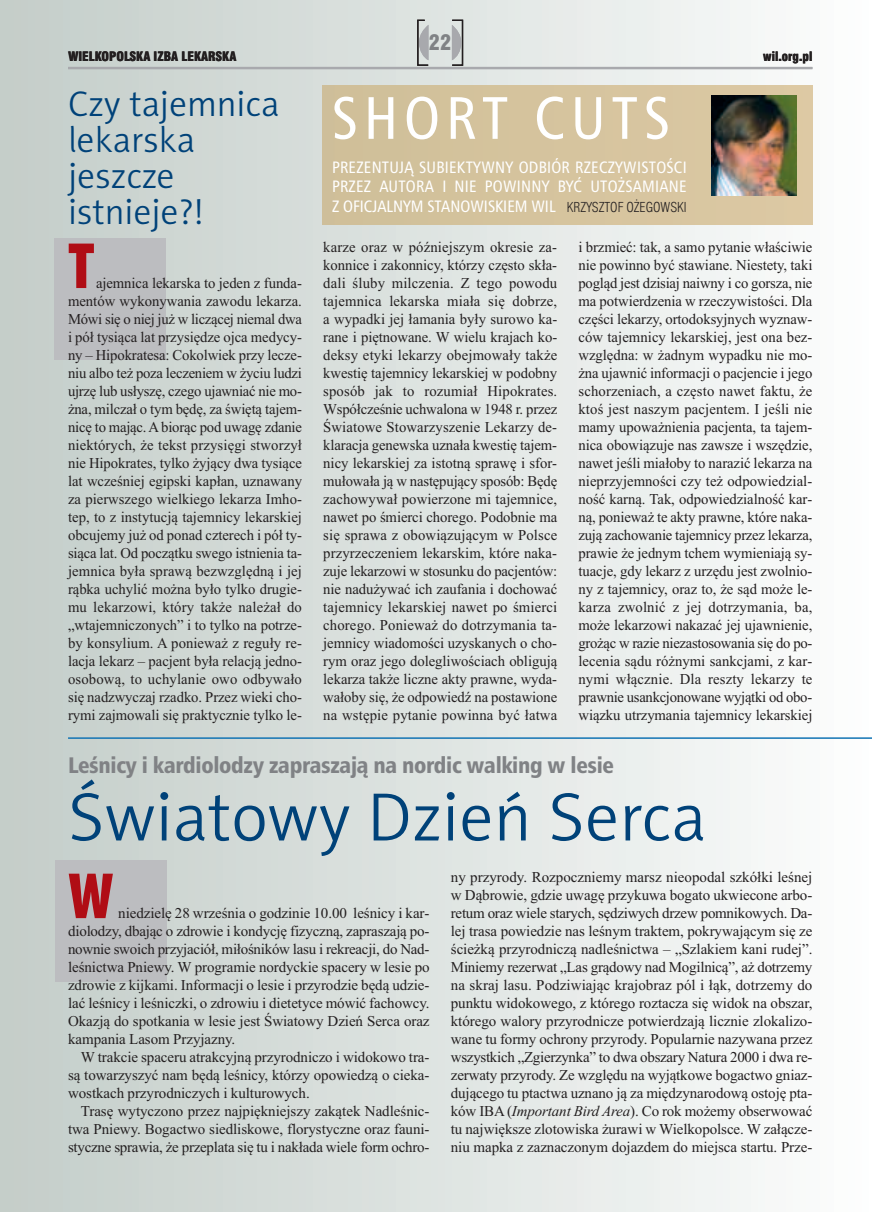
<style>
.page{position:relative;width:872px;height:1212px;background:#fff}
.page>*{position:absolute;margin:0;border:0;box-sizing:border-box;transform-origin:0 0}
.t1{font:69px "Naomi Sans EFNTT Light";color:#004279}
.t2{font:900 condensed 66px "Myriad Pro";color:#b00d15}
.t3{font:60px "Humnst 777 Cn EU";letter-spacing:.1em;color:#fff}
.t4{font:36px/36px "Naomi Sans EFNTT Light";color:#004279}
.t5{font:22.5px "Humnst 777 Blk Cn EU";letter-spacing:-.015em;color:#808285}
.t6{font:21px "Swis 721 Blk Cn EU";color:#808285}
.t7{font:16.5px/19.5px "Humnst 777 Cn EU";color:#fff;text-align:justify}
.t8{font:15px/18px "Times New Roman";letter-spacing:-.005em;color:#231f20;text-align:justify}
.t9{font:12.75px "Swis 721 Blk Cn EU";color:#231f20}
.s1{font-family:"Swis 721 Lt Cn EU";font-size:13.5px;color:#231f20}
.s2{font-style:italic}
</style>
<div class="page">
<div style="left:0;top:0;width:872px;height:1212px;background:linear-gradient(to right,#c3ccc8,#fcfdfd)"></div>
<div style="left:54px;top:238px;width:111px;height:122px;background:#bcbdc0"></div>
<div style="left:55px;top:860px;width:112px;height:122px;background:#bcbdc0"></div>
<div style="left:451px;top:20px;width:12px;height:46px;border:1px solid #231f20"></div>
<svg style="left:452px;top:25px;width:9px;height:35px"></svg>
<svg style="left:416px;top:19px;width:13px;height:48px"></svg>
<hr style="left:68px;top:67px;width:744px;height:2px;background:#a8a9ad">
<div style="left:322px;top:86px;width:490px;height:139px;background:#d5c39d"></div>
<img style="left:711px;top:95px;width:85px;height:100px">
<hr style="left:68px;top:737px;width:804px;height:2px;background:#1274b4">
<h3 class="t6" style="left:429px;top:30px;width:24px">22</h3>
<p class="t9" style="left:68px;top:48px;width:170px">WIELKOPOLSKA IZBA LEKARSKA</p>
<p class="t9" style="left:763px;top:48px;width:51px">wil.org.pl</p>
<h3 class="t4" style="left:68px;top:85px;width:213px">Czy tajemnica lekarska jeszcze istnieje?!</h3>
<h2 class="t2" style="left:68px;top:243px;width:28px">T</h2>
<p class="t8" style="left:68px;top:274px;width:235px;text-indent:28px">ajemnica lekarska to jeden z funda&shy;mentów wykonywania zawodu lekarza.<br>Mówi się o niej już w liczącej niemal dwa i pół tysiąca lat przysiędze ojca medycy&shy;ny – Hipokratesa: Cokolwiek przy lecze&shy;niu albo też poza leczeniem w życiu ludzi ujrzę lub usłyszę, czego ujawniać nie mo&shy;żna, milczał o tym będę, za świętą tajem&shy;nicę to mając.Abiorąc pod uwagę zdanie niektórych, że tekst przysięgi stworzył nie Hipokrates, tylko żyjący dwa tysiące lat wcześniej egipski kapłan, uznawany za pierwszego wielkiego lekarza Imho&shy;tep, to z instytucją tajemnicy lekarskiej obcujemy już od ponad czterech i pół ty&shy;siąca lat. Od początku swego istnienia ta&shy;jemnica była sprawą bezwzględną i jej rąbka uchylić można było tylko drugie&shy;mu lekarzowi, który także należał do „wtajemniczonych” i to tylko na potrze&shy;by konsylium. A ponieważ z reguły re&shy;lacja lekarz – pacjent była relacją jedno&shy;osobową, to uchylanie owo odbywało się nadzwyczaj rzadko. Przez wieki cho&shy;rymi zajmowali się praktycznie tylko le-</p>
<h3 class="t3" style="left:332px;top:81px;width:340px">SHORT CUTS</h3>
<p class="t7" style="left:332px;top:157px;width:356px">PREZENTUJĄ SUBIEKTYWNY ODBIÓR RZECZYWISTOŚCI PRZEZ AUTORA I NIE POWINNY BYĆ UTOŻSAMIANE Z OFICJALNYM STANOWISKIEM WIL <span class="s1">KRZYSZTOF OŻEGOWSKI</span></p>
<p class="t8" style="left:323px;top:238px;width:235px">karze oraz w późniejszym okresie za&shy;konnice i zakonnicy, którzy często skła&shy;dali śluby milczenia. Z tego powodu tajemnica lekarska miała się dobrze, a wypadki jej łamania były surowo ka&shy;rane i piętnowane. W wielu krajach ko&shy;deksy etyki lekarzy obejmowały także kwestię tajemnicy lekarskiej w podobny sposób jak to rozumiał Hipokrates.<br>Współcześnie uchwalona w 1948 r. przez Światowe Stowarzyszenie Lekarzy de&shy;klaracja genewska uznała kwestię tajem&shy;nicy lekarskiej za istotną sprawę i sfor&shy;mułowała ją w następujący sposób: Będę zachowywał powierzone mi tajemnice, nawet po śmierci chorego. Podobnie ma się sprawa z obowiązującym w Polsce przyrzeczeniem lekarskim, które naka&shy;zuje lekarzowi w stosunku do pacjentów: nie nadużywać ich zaufania i dochować tajemnicy lekarskiej nawet po śmierci chorego. Ponieważ do dotrzymania ta&shy;jemnicy wiadomości uzyskanych o cho&shy;rym oraz jego dolegliwościach obligują lekarza także liczne akty prawne, wyda&shy;wałoby się, że odpowiedź na postawione na wstępie pytanie powinna być łatwa</p>
<p class="t8" style="left:578px;top:238px;width:235px">i brzmieć: tak, a samo pytanie właściwie nie powinno być stawiane. Niestety, taki pogląd jest dzisiaj naiwny i co gorsza, nie ma potwierdzenia w rzeczywistości. Dla części lekarzy, ortodoksyjnych wyznaw&shy;ców tajemnicy lekarskiej, jest ona bez&shy;względna: w żadnym wypadku nie mo&shy;żna ujawnić informacji o pacjencie i jego schorzeniach, a często nawet faktu, że ktoś jest naszym pacjentem. I jeśli nie mamy upoważnienia pacjenta, ta tajem&shy;nica obowiązuje nas zawsze i wszędzie, nawet jeśli miałoby to narazić lekarza na nieprzyjemności czy też odpowiedzial&shy;ność karną. Tak, odpowiedzialność kar&shy;ną, ponieważ te akty prawne, które naka&shy;zują zachowanie tajemnicy przez lekarza, prawie że jednym tchem wymieniają sy&shy;tuacje, gdy lekarz z urzędu jest zwolnio&shy;ny z tajemnicy, oraz to, że sąd może le&shy;karza zwolnić z jej dotrzymania, ba, może lekarzowi nakazać jej ujawnienie, grożąc w razie niezastosowania się do po&shy;lecenia sądu różnymi sankcjami, z kar&shy;nymi włącznie. Dla reszty lekarzy te prawnie usankcjonowane wyjątki od obo&shy;wiązku utrzymania tajemnicy lekarskiej</p>
<h3 class="t5" style="left:68px;top:751px;width:547px">Leśnicy i kardiolodzy zapraszają na nordic walking w lesie</h3>
<h1 class="t1" style="left:68px;top:778px;width:639px">Światowy Dzień Serca</h1>
<h2 class="t2" style="left:68px;top:873px;width:47px">W</h2>
<p class="t8" style="left:68px;top:904px;width:363px;text-indent:50px">niedzielę 28 września o godzinie 10.00 leśnicy i kar&shy;diolodzy, dbając o zdrowie i kondycję fizyczną, zapraszają po&shy;nownie swoich przyjaciół, miłośników lasu i rekreacji, do Nad&shy;leśnictwa Pniewy. W programie nordyckie spacery w lesie po zdrowie z kijkami. Informacji o lesie i przyrodzie będą udzie&shy;lać leśnicy i leśniczki, o zdrowiu i dietetyce mówić fachowcy.<br>Okazją do spotkania w lesie jest Światowy Dzień Serca oraz kampania Lasom Przyjazny.</p>
<p class="t8" style="left:68px;top:1048px;width:363px;text-indent:13px">W trakcie spaceru atrakcyjną przyrodniczo i widokowo tra&shy;są towarzyszyć nam będą leśnicy, którzy opowiedzą o cieka&shy;wostkach przyrodniczych i kulturowych.</p>
<p class="t8" style="left:68px;top:1102px;width:363px;text-indent:13px">Trasę wytyczono przez najpiękniejszy zakątek Nadleśnic&shy;twa Pniewy. Bogactwo siedliskowe, florystyczne oraz fauni&shy;styczne sprawia, że przeplata się tu i nakłada wiele form ochro-</p>
<p class="t8" style="left:451px;top:868px;width:363px">ny przyrody. Rozpoczniemy marsz nieopodal szkółki leśnej w Dąbrowie, gdzie uwagę przykuwa bogato ukwiecone arbo&shy;retum oraz wiele starych, sędziwych drzew pomnikowych. Da&shy;lej trasa powiedzie nas leśnym traktem, pokrywającym się ze ścieżką przyrodniczą nadleśnictwa – „Szlakiem kani rudej”.<br>Miniemy rezerwat „Las grądowy nad Mogilnicą”, aż dotrzemy na skraj lasu. Podziwiając krajobraz pól i łąk, dotrzemy do punktu widokowego, z którego roztacza się widok na obszar, którego walory przyrodnicze potwierdzają licznie zlokalizo&shy;wane tu formy ochrony przyrody. Popularnie nazywana przez wszystkich „Zgierzynka” to dwa obszary Natura 2000 i dwa re&shy;zerwaty przyrody. Ze względu na wyjątkowe bogactwo gniaz&shy;dującego tu ptactwa uznano ją za międzynarodową ostoję pta&shy;ków IBA(<span class="s2">Important Bird Area</span>). Co rok możemy obserwować tu największe zlotowiska żurawi w Wielkopolsce. W załącze&shy;niu mapka z zaznaczonym dojazdem do miejsca startu. Prze-</p>
</div>
